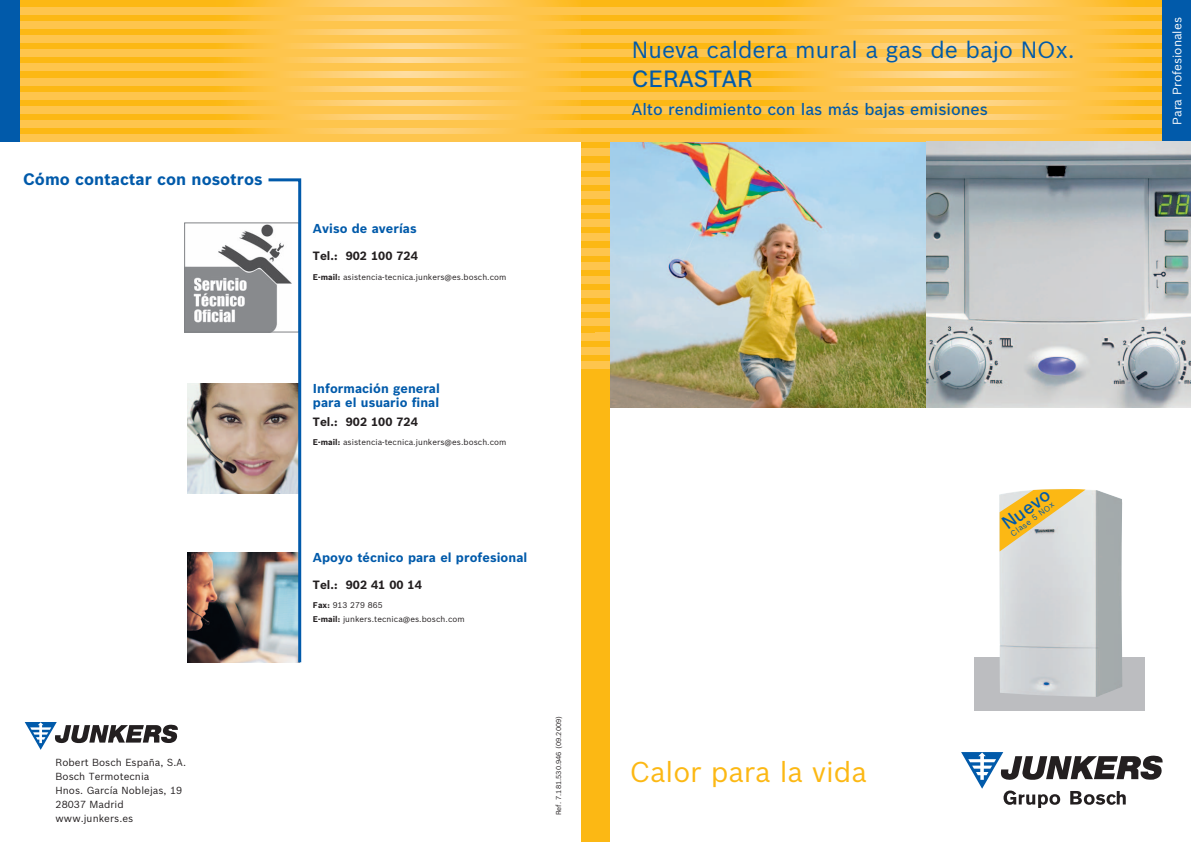
<style>
.page{position:relative;width:1191px;height:842px;background:#fff}
.page>*{position:absolute;margin:0;border:0;box-sizing:border-box;transform-origin:0 0}
.t1{font:28px "Bosch Sans";color:#fcb814}
.t2{font:23px "Bosch Sans";color:#015aaa}
.t3{font:500 23px "Bosch Sans";color:#015aaa}
.t4{font:500 18.2px "Bosch Sans";color:#015aaa}
.t5{font:700 16.3px "Bosch Sans";color:#015aaa}
.t6{font:500 16px "Bosch Sans";color:#015aaa}
.t7{font:700 12.7px/13.6px "Bosch Sans";letter-spacing:.005em;color:#015aaa}
.t8{font:12px "Bosch Sans";color:#fff}
.t9{font:700 11.8px "Bosch Sans";letter-spacing:.005em;color:#231f20}
.t10{font:10.1px/13.9px "Bosch Sans";letter-spacing:.005em;color:#231f20}
.t11{font:8.1px/13.6px "Bosch Sans";letter-spacing:.005em;color:#231f20}
.t12{font:8px "Bosch Sans";color:#015aaa}
.t13{font:7px "Bosch Sans";color:#231f20}
.s1{font-weight:700}
</style>
<div class="page">
<img style="left:609px;top:142px;width:317px;height:265px">
<div style="left:595px;top:0;width:596px;height:142px;background:#fcb814"></div>
<svg style="left:765px;top:0;width:380px;height:135px;background:#fdc859"></svg>
<div style="left:595px;top:142px;width:14px;height:700px;background:#fcb814"></div>
<div style="left:595px;top:149px;width:14px;height:7px;background:#fec54d"></div>
<div style="left:595px;top:163px;width:14px;height:7px;background:#fec54d"></div>
<div style="left:595px;top:177px;width:14px;height:7px;background:#fec54d"></div>
<div style="left:595px;top:191px;width:14px;height:7px;background:#fec54d"></div>
<div style="left:595px;top:206px;width:14px;height:7px;background:#fec54d"></div>
<div style="left:595px;top:220px;width:14px;height:7px;background:#fec54d"></div>
<div style="left:595px;top:234px;width:14px;height:7px;background:#fec54d"></div>
<div style="left:595px;top:248px;width:14px;height:7px;background:#fec54d"></div>
<div style="left:595px;top:262px;width:14px;height:7px;background:#fec54d"></div>
<div style="left:595px;top:276px;width:14px;height:7px;background:#fec54d"></div>
<div style="left:595px;top:291px;width:14px;height:7px;background:#fec54d"></div>
<div style="left:595px;top:135px;width:596px;height:7px;background:#fec54d"></div>
<svg style="left:215px;top:0;width:366px;height:135px;background:#fdc95b"></svg>
<div style="left:0;top:0;width:215px;height:142px;background:#fcb814"></div>
<div style="left:0;top:7px;width:595px;height:7px;background:#fec54d"></div>
<div style="left:0;top:21px;width:595px;height:7px;background:#fec54d"></div>
<div style="left:0;top:35px;width:595px;height:8px;background:#fec54d"></div>
<div style="left:0;top:50px;width:595px;height:7px;background:#fec54d"></div>
<div style="left:0;top:64px;width:595px;height:7px;background:#fec54d"></div>
<div style="left:0;top:78px;width:595px;height:7px;background:#fec54d"></div>
<div style="left:0;top:92px;width:595px;height:7px;background:#fec54d"></div>
<div style="left:0;top:106px;width:595px;height:7px;background:#fec54d"></div>
<div style="left:0;top:120px;width:595px;height:8px;background:#fec54d"></div>
<div style="left:0;top:135px;width:595px;height:7px;background:#fec54d"></div>
<div style="left:581px;top:0;width:23px;height:842px;background:#fcb814"></div>
<div style="left:581px;top:7px;width:23px;height:7px;background:#fec54d"></div>
<div style="left:581px;top:21px;width:23px;height:7px;background:#fec54d"></div>
<div style="left:581px;top:35px;width:23px;height:8px;background:#fec54d"></div>
<div style="left:581px;top:50px;width:23px;height:7px;background:#fec54d"></div>
<div style="left:581px;top:64px;width:23px;height:7px;background:#fec54d"></div>
<div style="left:581px;top:78px;width:23px;height:7px;background:#fec54d"></div>
<div style="left:581px;top:92px;width:23px;height:7px;background:#fec54d"></div>
<div style="left:581px;top:106px;width:23px;height:7px;background:#fec54d"></div>
<div style="left:581px;top:120px;width:23px;height:8px;background:#fec54d"></div>
<div style="left:581px;top:135px;width:23px;height:7px;background:#fec54d"></div>
<div style="left:581px;top:149px;width:23px;height:7px;background:#fec54d"></div>
<div style="left:581px;top:163px;width:23px;height:7px;background:#fec54d"></div>
<div style="left:581px;top:177px;width:23px;height:7px;background:#fec54d"></div>
<div style="left:581px;top:191px;width:23px;height:7px;background:#fec54d"></div>
<div style="left:581px;top:206px;width:23px;height:7px;background:#fec54d"></div>
<div style="left:581px;top:220px;width:23px;height:7px;background:#fec54d"></div>
<div style="left:581px;top:234px;width:23px;height:7px;background:#fec54d"></div>
<div style="left:581px;top:248px;width:23px;height:7px;background:#fec54d"></div>
<div style="left:581px;top:262px;width:23px;height:7px;background:#fec54d"></div>
<div style="left:581px;top:276px;width:23px;height:7px;background:#fec54d"></div>
<div style="left:581px;top:291px;width:23px;height:7px;background:#fec54d"></div>
<div style="left:581px;top:305px;width:23px;height:7px;background:#fec54d"></div>
<div style="left:581px;top:319px;width:23px;height:7px;background:#fec54d"></div>
<div style="left:581px;top:333px;width:23px;height:7px;background:#fec54d"></div>
<div style="left:595px;top:120px;width:596px;height:8px;background:#fec54d"></div>
<div style="left:595px;top:106px;width:596px;height:7px;background:#fec54d"></div>
<div style="left:595px;top:92px;width:596px;height:7px;background:#fec54d"></div>
<div style="left:595px;top:78px;width:596px;height:7px;background:#fec54d"></div>
<div style="left:595px;top:64px;width:596px;height:7px;background:#fec54d"></div>
<div style="left:595px;top:50px;width:596px;height:7px;background:#fec54d"></div>
<div style="left:595px;top:35px;width:596px;height:8px;background:#fec54d"></div>
<div style="left:595px;top:21px;width:596px;height:7px;background:#fec54d"></div>
<div style="left:595px;top:7px;width:596px;height:7px;background:#fec54d"></div>
<div style="left:0;top:0;width:20px;height:142px;background:#015aaa"></div>
<div style="left:581px;top:361px;width:28px;height:8px;background:#fec54d"></div>
<div style="left:1162px;top:0;width:29px;height:142px;background:#015aaa"></div>
<div style="left:595px;top:290px;width:15px;height:7px;background:#fec54d"></div>
<div style="left:595px;top:304px;width:15px;height:8px;background:#fec54d"></div>
<div style="left:595px;top:319px;width:15px;height:7px;background:#fec54d"></div>
<div style="left:595px;top:333px;width:15px;height:7px;background:#fec54d"></div>
<div style="left:581px;top:347px;width:29px;height:7px;background:#fec54d"></div>
<div style="left:581px;top:361px;width:29px;height:7px;background:#fec54d"></div>
<img style="left:187px;top:384px;width:78px;height:110px">
<img style="left:187px;top:553px;width:78px;height:109px">
<img style="left:186px;top:225px;width:79px;height:106px">
<div style="left:184px;top:222px;width:116px;height:111px;border:1px solid #808285"></div>
<svg style="left:265px;top:178px;width:37px;height:485px"></svg>
<div style="left:974px;top:657px;width:171px;height:54px;background:#bcbdc0"></div>
<img style="left:926px;top:142px;width:265px;height:265px">
<img style="left:999px;top:489px;width:123px;height:208px">
<svg style="left:999px;top:489px;width:86px;height:62px;background:#e8cd87"></svg>
<svg style="left:961px;top:752px;width:201px;height:56px"></svg>
<svg style="left:25px;top:722px;width:153px;height:28px"></svg>
<h3 class="t5" style="left:23px;top:173px;width:241px">Cómo contactar con nosotros</h3>
<p class="t10" style="left:56px;top:756px;width:132px">Robert Bosch España, S.A.<br>Bosch Termotecnia<br>Hnos. García Noblejas, 19<br>28037 Madrid www.junkers.es</p>
<h3 class="t7" style="left:313px;top:223px;width:105px">Aviso de averías</h3>
<h3 class="t9" style="left:313px;top:252px;width:106px">Tel.: 902 100 724</h3>
<p class="t11" style="left:313px;top:271px;width:195px"><span class="s1">E-mail:</span> asistencia-tecnica.junkers@es.bosch.com</p>
<h3 class="t7" style="left:313px;top:383px;width:128px">Información general para el usuario final</h3>
<h3 class="t9" style="left:313px;top:417px;width:106px">Tel.: 902 100 724</h3>
<p class="t11" style="left:313px;top:436px;width:195px"><span class="s1">E-mail:</span> asistencia-tecnica.junkers@es.bosch.com</p>
<h3 class="t7" style="left:313px;top:552px;width:216px">Apoyo técnico para el profesional</h3>
<h3 class="t9" style="left:313px;top:580px;width:110px">Tel.: 902 41 00 14</h3>
<p class="t11" style="left:313px;top:599px;width:153px"><span class="s1">Fax:</span> 913 279 865<br><span class="s1">E-mail:</span> junkers.tecnica@es.bosch.com</p>
<p class="t13" style="left:556px;top:815px;width:101px;rotate:-90deg">Ref. 7.181.530.946 (09.2009)</p>
<h2 class="t2" style="left:632px;top:41px;width:444px">Nueva caldera mural a gas de bajo NOx.</h2>
<h2 class="t3" style="left:632px;top:69px;width:122px">CERASTAR</h2>
<h3 class="t6" style="left:632px;top:103px;width:357px">Alto rendimiento con las más bajas emisiones</h3>
<h1 class="t1" style="left:630px;top:761px;width:238px">Calor para la vida</h1>
<h3 class="t4" style="left:999px;top:520px;width:57px;rotate:-37deg">Nuevo</h3>
<p class="t12" style="left:1009px;top:532px;width:53px;rotate:-36deg">Clase 5 NOx</p>
<h3 class="t8" style="left:1172px;top:125px;width:109px;rotate:-90deg">Para Profesionales</h3>
</div>
